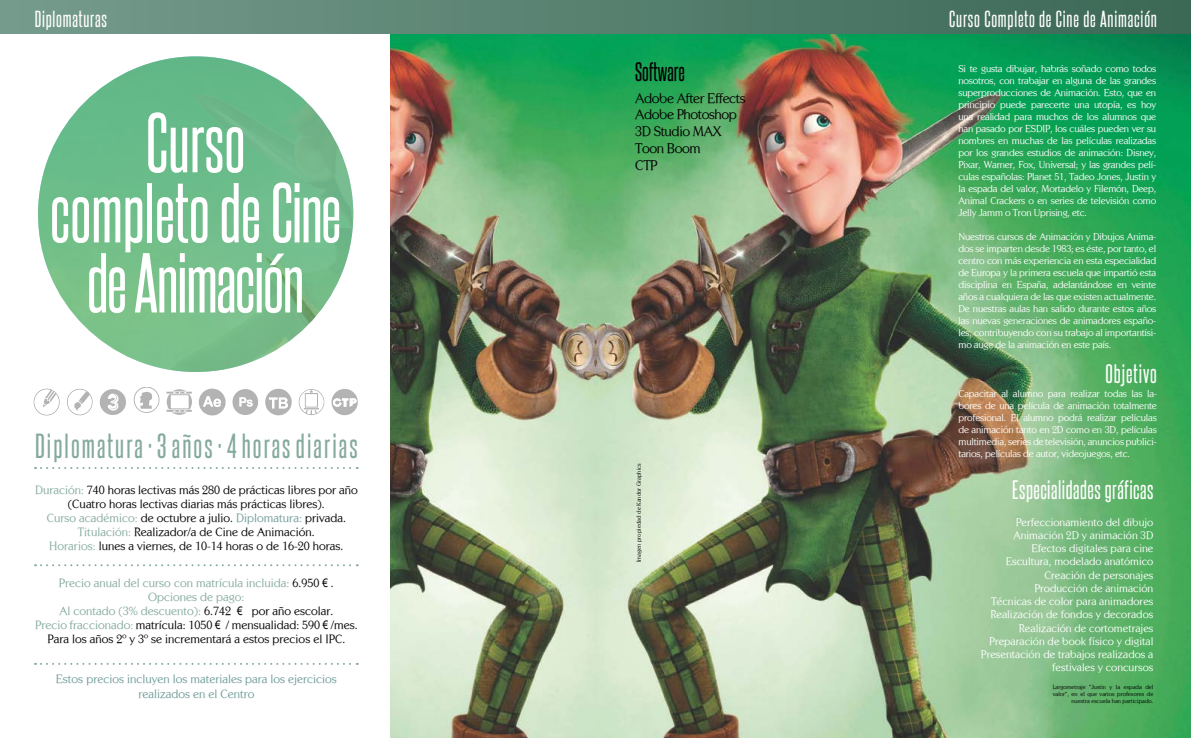
<style>
.page{position:relative;width:1191px;height:738px;background:#fff}
.page>*{position:absolute;margin:0;border:0;box-sizing:border-box;transform-origin:0 0}
.t1{font:72px/70px "Steelfish Rg";letter-spacing:-.015em;color:#fff;text-align:center}
.t2{font:30px "Steelfish Rg";letter-spacing:.07em;color:#85aa9c}
.t3{font:23px "Steelfish Rg";letter-spacing:.02em;color:#fff}
.t4{font:23px "Steelfish Rg";color:#000}
.t5{font:23px "Steelfish Rg";letter-spacing:.04em;color:#fff}
.t6{font:20px "Steelfish Rg";letter-spacing:.04em;color:#fff}
.t7{font:14px/16.8px "Centabel";letter-spacing:-.03em;color:#000}
.t8{font:12px/14px "Centabel";color:#000;text-align:center}
.t9{font:12px/14.4px "Centabel";color:#6f9c97;text-align:center}
.t10{font:11px/13.2px "Centabel";color:#fff;text-align:right}
.t11{font:10px/12px "Centabel";letter-spacing:-.02em;color:#fff;text-align:justify}
.t12{font:6px/7.2px "Centabel";color:#000;text-align:right}
.s1{color:#85aa9c}
.s2{color:#6f9c97}
.s3{font-family:"Arial Narrow"}
</style>
<div class="page">
<img style="left:595px;top:34px;width:596px;height:703px">
<img style="left:391px;top:34px;width:204px;height:703px">
<div style="left:0;top:0;width:1191px;height:34px;background:linear-gradient(to right,#759b8c,#3b6755)"></div>
<div style="left:38px;top:56px;width:315px;height:315px;background:linear-gradient(to bottom,#63b88a,#7cc08a);border-radius:50%"></div>
<svg style="left:299px;top:389px;width:25px;height:26px"></svg>
<svg style="left:232px;top:389px;width:26px;height:26px"></svg>
<svg style="left:34px;top:388px;width:26px;height:27px"></svg>
<svg style="left:166px;top:389px;width:26px;height:25px"></svg>
<svg style="left:67px;top:388px;width:26px;height:27px"></svg>
<svg style="left:199px;top:388px;width:27px;height:27px"></svg>
<svg style="left:265px;top:388px;width:27px;height:27px"></svg>
<svg style="left:331px;top:389px;width:27px;height:26px"></svg>
<svg style="left:100px;top:389px;width:26px;height:25px"></svg>
<svg style="left:134px;top:387px;width:25px;height:25px"></svg>
<svg style="left:35px;top:564px;width:323px;height:1px"></svg>
<svg style="left:35px;top:662px;width:323px;height:2px"></svg>
<svg style="left:35px;top:467px;width:323px;height:1px"></svg>
<h3 class="t6" style="left:35px;top:6px;width:74px">Diplomaturas</h3>
<h3 class="t6" style="left:949px;top:6px;width:209px">Curso Completo de Cine de Animación</h3>
<h1 class="t1" style="left:50px;top:106px;width:293px">Curso<br>completo de Cine de Animación</h1>
<h2 class="t2" style="left:35px;top:427px;width:324px">Diplomatura · 3 años · 4 horas diarias</h2>
<p class="t8" style="left:35px;top:482px;width:324px"><span class="s1">Duración:</span> 740 horas lectivas más 280 de prácticas libres por año (Cuatro horas lectivas diarias más prácticas libres).<br><span class="s1">Curso académico:</span> de octubre a julio. <span class="s2">Diplomatura:</span> privada.<br><span class="s1">Titulación:</span> Realizador/a de Cine de Animación.<br><span class="s1">Horarios:</span> lunes a viernes, de 10-14 horas o de 16-20 horas.</p>
<p class="t8" style="left:35px;top:575px;width:324px"><span class="s1">Precio anual del curso con matrícula incluida:</span> 6.950 <span class="s3">€</span> .<br><span class="s1">Opciones de pago:<br>Al contado (3% descuento):</span> 6.742 <span class="s3">€</span> por año escolar.<br><span class="s1">Precio fraccionado:</span> matrícula: 1050 <span class="s3">€</span> / mensualidad: 590 <span class="s3">€</span> /mes.<br>Para los años 2º y 3º se incrementará a estos precios el IPC.</p>
<p class="t9" style="left:56px;top:671px;width:282px">Estos precios incluyen los materiales para los ejercicios realizados en el Centro</p>
<h3 class="t4" style="left:635px;top:57px;width:51px">Software</h3>
<h3 class="t7" style="left:635px;top:89px;width:112px">Adobe After Effects<br>Adobe Photoshop<br>3D Studio MAX<br>Toon Boom<br>CTP</h3>
<p class="t12" style="left:635px;top:561px;width:100px;rotate:-90deg">Imagen propiedad de Kandor Graphics</p>
<p class="t11" style="left:958px;top:62px;width:199px">Si te gusta dibujar, habrás soñado como todos nosotros, con trabajar en alguna de las grandes superproducciones de Animación. Esto, que en principio puede parecerte una utopía, es hoy una realidad para muchos de los alumnos que han pasado por ESDIP, los cuáles pueden ver su nombres en muchas de las películas realizadas por los grandes estudios de animación: Disney, Pixar, Warner, Fox, Universal; y las grandes pelí&shy;culas españolas: Planet 51, Tadeo Jones, Justin y la espada del valor, Mortadelo y Filemón, Deep, Animal Crackers o en series de televisión como Jelly Jamm o Tron Uprising, etc.</p>
<p class="t11" style="left:958px;top:230px;width:199px">Nuestros cursos de Animación y Dibujos Anima&shy;dos se imparten desde 1983; es éste, por tanto, el centro con más experiencia en esta especialidad de Europa y la primera escuela que impartió esta disciplina en España, adelantándose en veinte años a cualquiera de las que existen actualmente.<br>De nuestras aulas han salido durante estos años las nuevas generaciones de animadores españo&shy;les, contribuyendo con su trabajo al importantísi&shy;mo auge de la animación en este país.</p>
<h3 class="t5" style="left:1105px;top:359px;width:53px">Objetivo</h3>
<p class="t11" style="left:958px;top:386px;width:200px">Capacitar al alumno para realizar todas las la&shy;bores de una película de animación totalmente profesional. El alumno podrá realizar películas de animación tanto en 2D como en 3D, películas multimedia, series de televisión, anuncios publici&shy;tarios, películas de autor, videojuegos, etc.</p>
<h3 class="t3" style="left:1012px;top:474px;width:143px">Especialidades gráficas</h3>
<p class="t10" style="left:981px;top:515px;width:174px">Perfeccionamiento del dibujo<br>Animación 2D y animación 3D<br>Efectos digitales para cine<br>Escultura, modelado anatómico<br>Creación de personajes<br>Producción de animación<br>Técnicas de color para animadores<br>Realización de fondos y decorados<br>Realización de cortometrajes<br>Preparación de book físico y digital<br>Presentación de trabajos realizados a festivales y concursos</p>
<p class="t12" style="left:1052px;top:682px;width:102px">Largometraje “Justin y la espada del valor“, en el que varios profesores de nuestra escuela han participado.</p>
</div>
